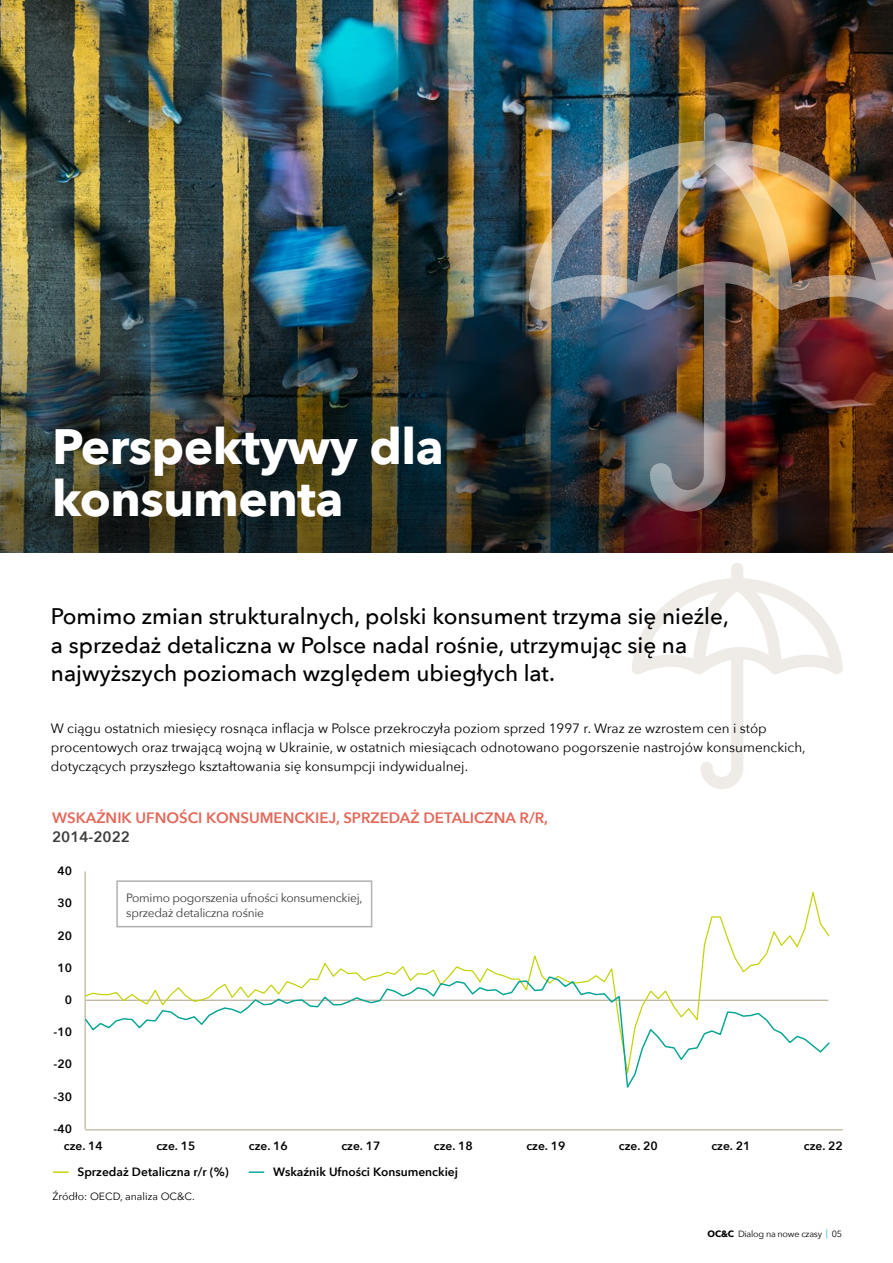
<style>
.page{position:relative;width:893px;height:1263px;background:#fff}
.page>*{position:absolute;margin:0;border:0;box-sizing:border-box;transform-origin:0 0}
.t1{font:700 49.5px/52.5px "Avenir Next";letter-spacing:-.01em;color:#fff}
.t2{font:500 22.5px/28.5px "Avenir Next";color:#000}
.t3{font:600 15px "Avenir Next";color:#e46758}
.t4{font:600 15px "Avenir Next";color:#3c3c3b}
.t5{font:13.5px/18.8px "Avenir Next";color:#000}
.t6{font:600 12px "Avenir Next";color:#000}
.t7{font:12px/15px "Avenir Next";letter-spacing:-.02em;color:#3c3c3b}
.t8{font:10.5px "Avenir Next";color:#000}
.t9{font:9px "Avenir Next";letter-spacing:-.025em;color:#000}
.s1{font-weight:700}
</style>
<div class="page">
<img style="left:0;top:0;width:893px;height:151px">
<img style="left:0;top:151px;width:893px;height:402px">
<svg style="left:632px;top:563px;width:211px;height:226px"></svg>
<hr style="left:85px;top:871px;width:1px;height:258px;background:#c1b6a2">
<svg style="left:84px;top:887px;width:746px;height:88px"></svg>
<svg style="left:84px;top:975px;width:746px;height:117px"></svg>
<svg style="left:53px;top:1171px;width:16px;height:2px"></svg>
<svg style="left:249px;top:1171px;width:15px;height:2px"></svg>
<hr style="left:85px;top:1129px;width:758px;height:1px;background:#c1b6a2">
<div style="left:116px;top:880px;width:256px;height:47px;border:2px solid #b3b2b2"></div>
<img style="left:529px;top:113px;width:364px;height:399px">
<h1 class="t1" style="left:52px;top:420px;width:393px">Perspektywy dla konsumenta</h1>
<h2 class="t2" style="left:51px;top:601px;width:679px">Pomimo zmian strukturalnych, polski konsument trzyma się nieźle, a sprzedaż detaliczna w Polsce nadal rośnie, utrzymując się na najwyższych poziomach względem ubiegłych lat.</h2>
<p class="t5" style="left:51px;top:719px;width:756px">W ciągu ostatnich miesięcy rosnąca inflacja w Polsce przekroczyła poziom sprzed 1997 r. Wraz ze wzrostem cen i stóp procentowych oraz trwającą wojną w Ukrainie, w ostatnich miesiącach odnotowano pogorszenie nastrojów konsumenckich, dotyczących przyszłego kształtowania się konsumpcji indywidualnej.</p>
<p class="t3" style="left:52px;top:805px;width:498px">WSKAŹNIK UFNOŚCI KONSUMENCKIEJ, SPRZEDAŻ DETALICZNA R/R,</p>
<p class="t4" style="left:52px;top:824px;width:80px">2014-2022</p>
<p class="t6" style="left:57px;top:861px;width:16px">40</p>
<p class="t6" style="left:57px;top:893px;width:16px">30</p>
<p class="t6" style="left:57px;top:925px;width:16px">20</p>
<p class="t6" style="left:57px;top:957px;width:16px">10</p>
<p class="t6" style="left:65px;top:989px;width:9px">0</p>
<p class="t6" style="left:54px;top:1021px;width:20px">-10</p>
<p class="t6" style="left:54px;top:1054px;width:20px">-20</p>
<p class="t6" style="left:54px;top:1086px;width:20px">-30</p>
<p class="t6" style="left:54px;top:1118px;width:20px">-40</p>
<p class="t7" style="left:126px;top:890px;width:238px">Pomimo pogorszenia ufności konsumenckiej, sprzedaż detaliczna rośnie</p>
<p class="t6" style="left:64px;top:1136px;width:40px">cze. 14</p>
<p class="t6" style="left:156px;top:1136px;width:40px">cze. 15</p>
<p class="t6" style="left:249px;top:1136px;width:40px">cze. 16</p>
<p class="t6" style="left:341px;top:1136px;width:40px">cze. 17</p>
<p class="t6" style="left:434px;top:1136px;width:40px">cze. 18</p>
<p class="t6" style="left:526px;top:1136px;width:40px">cze. 19</p>
<p class="t6" style="left:619px;top:1136px;width:40px">cze. 20</p>
<p class="t6" style="left:711px;top:1136px;width:40px">cze. 21</p>
<p class="t6" style="left:804px;top:1136px;width:40px">cze. 22</p>
<p class="t6" style="left:273px;top:1162px;width:186px">Wskaźnik Ufności Konsumenckiej</p>
<p class="t8" style="left:53px;top:1187px;width:144px">Źródło: OECD, analiza OC&amp;C.</p>
<p class="t6" style="left:77px;top:1162px;width:153px">Sprzedaż Detaliczna r/r (%)</p>
<p class="t9" style="left:708px;top:1227px;width:136px"><span class="s1">OC&amp;C</span> Dialog na nowe czasy <sup>|</sup> 05</p>
</div>
